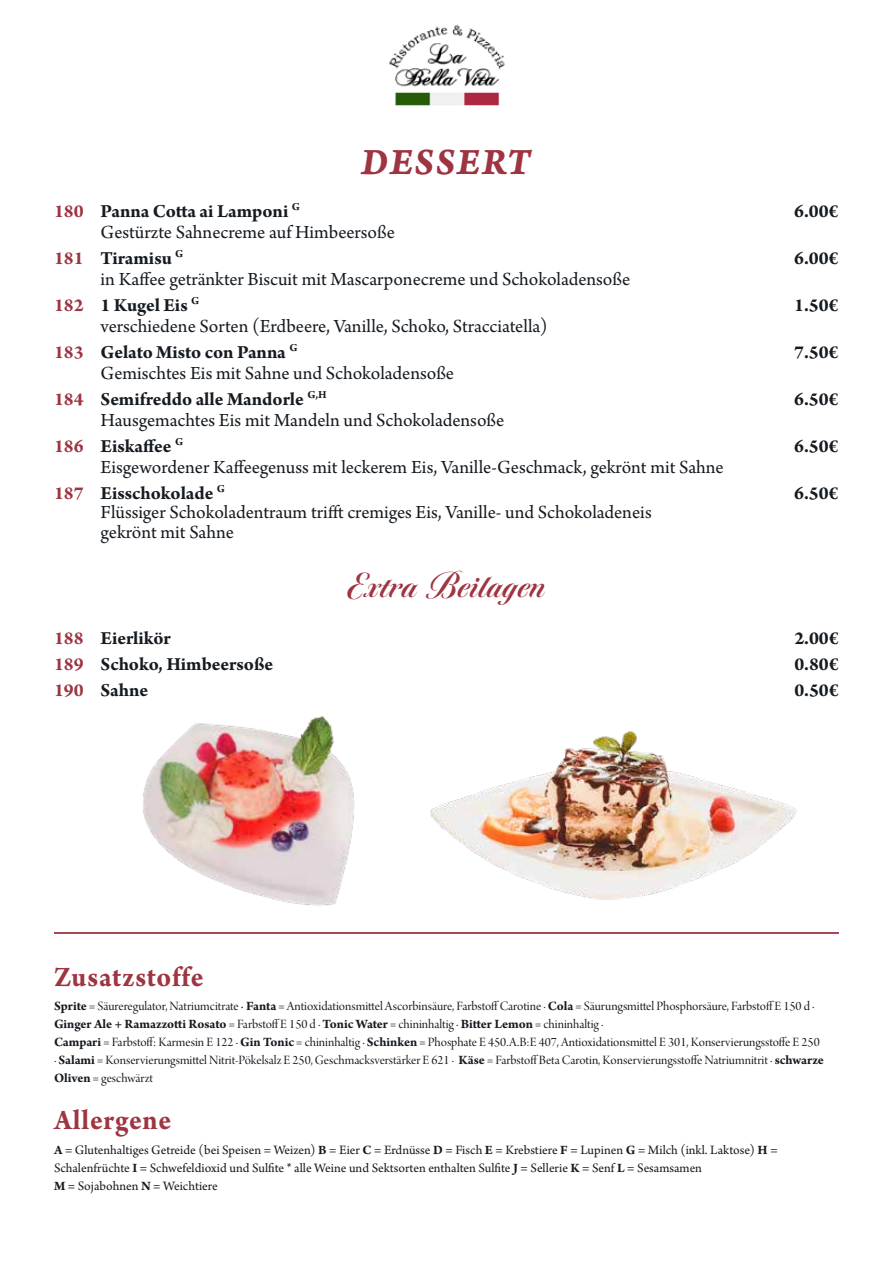
<style>
.page{position:relative;width:893px;height:1263px;background:#fff}
.page>*{position:absolute;margin:0;border:0;box-sizing:border-box;transform-origin:0 0}
.t1{font:39.3px "Arno Pro Bold Italic Caption";letter-spacing:.04em;color:#9e3442;scale:.95 1}
.t2{font:700 36.15px "Tangier";letter-spacing:.03em;color:#9f3542;scale:.95 1}
.t3{font:700 30px "Arno Pro";letter-spacing:.03em;color:#9f3542;scale:.95 1}
.t4{font:19.5px/21px "Arno Pro";letter-spacing:-.005em;color:#151b21}
.t5{font:700 19.5px "Arno Pro";color:#151b21}
.t6{font:13.5px/18px "Arno Pro Display";color:#151b21}
.t7{font:13.5px/18px "Arno Pro";color:#151b21}
.t8{font:700 13.5px "Arno Pro";letter-spacing:-.005em;color:#151b21}
.s1{font-weight:700;color:#9e3442}
.s2{font-weight:700}
.s3{color:#9e3442}
.s4{font-family:"Arno Pro";font-weight:700}
.s5{font-family:"Arno Pro"}
.s6{font-family:"Arno Pro Display";font-weight:400}
</style>
<div class="page">
<hr style="left:54px;top:932px;width:785px;height:2px;background:#9f3542">
<img style="left:430px;top:731px;width:367px;height:169px">
<img style="left:143px;top:716px;width:212px;height:190px">
<img style="left:388px;top:24px;width:117px;height:82px">
<h1 class="t1" style="left:361px;top:137px;width:180px">DESSERT</h1>
<p class="t4" style="left:101px;top:202px;width:296px;text-indent:-47px"><span class="s1">180</span> <span class="s2">Panna Cotta ai Lamponi</span> <sup>G<br></sup>Gestürzte Sahnecreme auf Himbeersoße</p>
<p class="t5" style="left:794px;top:200px;width:46px">6.00€</p>
<p class="t4" style="left:101px;top:249px;width:531px;text-indent:-47px"><span class="s1">181</span> <span class="s2">Tiramisu</span> <sup>G<br></sup>in Kaffee getränkter Biscuit mit Mascarponecreme und Schokoladensoße</p>
<p class="t5" style="left:794px;top:247px;width:46px">6.00€</p>
<p class="t4" style="left:101px;top:296px;width:449px;text-indent:-47px"><span class="s1">182</span> <span class="s2">1 Kugel Eis</span> <sup>G<br></sup>verschiedene Sorten (Erdbeere, Vanille, Schoko, Stracciatella)</p>
<p class="t5" style="left:794px;top:294px;width:46px">1.50€</p>
<p class="t4" style="left:101px;top:342px;width:355px;text-indent:-47px"><span class="s1">183</span> <span class="s2">Gelato Misto con Panna</span> <sup>G<br></sup>Gemischtes Eis mit Sahne und Schokoladensoße</p>
<p class="t5" style="left:794px;top:341px;width:46px">7.50€</p>
<p class="t4" style="left:101px;top:389px;width:405px;text-indent:-47px"><span class="s1">184</span> <span class="s2">Semifreddo alle Mandorle</span> <sup>G,H<br></sup>Hausgemachtes Eis mit Mandeln und Schokoladensoße</p>
<p class="t5" style="left:794px;top:388px;width:46px">6.50€</p>
<p class="t4" style="left:101px;top:436px;width:625px;text-indent:-47px"><span class="s1">186</span> <span class="s2">Eiskaffee</span> <sup>G<br></sup>Eisgewordener Kaffeegenuss mit leckerem Eis, Vanille-Geschmack, gekrönt mit Sahne</p>
<p class="t5" style="left:794px;top:435px;width:46px">6.50€</p>
<p class="t4" style="left:101px;top:484px;width:553px;line-height:19.5px;text-indent:-47px"><span class="s1">187</span> <span class="s2">Eisschokolade</span> <sup>G<br></sup>Flüssiger Schokoladentraum trifft cremiges Eis, Vanille- und Schokoladeneis gekrönt mit Sahne</p>
<p class="t5" style="left:794px;top:482px;width:46px">6.50€</p>
<h2 class="t2" style="left:347px;top:565px;width:210px">Extra Beilagen</h2>
<p class="t5" style="left:54px;top:627px;width:118px"><span class="s3">188</span> Eierlikör</p>
<p class="t5" style="left:794px;top:627px;width:46px">2.00€</p>
<p class="t5" style="left:54px;top:653px;width:221px"><span class="s3">189</span> Schoko, Himbeersoße</p>
<p class="t5" style="left:794px;top:653px;width:46px">0.80€</p>
<p class="t5" style="left:54px;top:679px;width:96px"><span class="s3">190</span> Sahne</p>
<p class="t5" style="left:794px;top:679px;width:46px">0.50€</p>
<h3 class="t3" style="left:54px;top:959px;width:159px">Zusatzstoffe</h3>
<p class="t6" style="left:54px;top:997px;width:762px"><span class="s4">Sprite</span> = Säureregulator, Natriumcitrate <span class="s5">·</span> <span class="s4">Fanta</span> = Antioxidationsmittel Ascorbinsäure, Farbstoff Carotine · <span class="s4">Cola</span> = Säurungsmittel Phosphorsäure, Farbstoff E 150 d ·</p>
<p class="t8" style="left:54px;top:1016px;width:551px">Ginger Ale + Ramazzotti Rosato <span class="s6">= Farbstoff E 150 d ·</span> Tonic Water <span class="s6">= chininhaltig ·</span> Bitter Lemon <span class="s6">= chininhaltig ·</span></p>
<p class="t6" style="left:54px;top:1033px;width:771px"><span class="s4">Campari</span> = Farbstoff: Karmesin E 122 · <span class="s4">Gin Tonic</span> = chininhaltig · <span class="s4">Schinken</span> = Phosphate E 450.A.B:E 407, Antioxidationsmittel E 301, Konservierungsstoffe E 250 · <span class="s4">Salami</span> = Konservierungsmittel Nitrit-Pökelsalz E 250, Geschmacksverstärker E 621 · <span class="s4">Käse</span> = Farbstoff Beta Carotin, Konservierungsstoffe Natriumnitrit · <span class="s4">schwarze<br>Oliven</span> = geschwärzt</p>
<h3 class="t3" style="left:54px;top:1103px;width:125px">Allergene</h3>
<p class="t7" style="left:54px;top:1142px;width:725px"><span class="s2">A</span> = Glutenhaltiges Getreide (bei Speisen = Weizen) <span class="s2">B</span> = Eier <span class="s2">C</span> = Erdnüsse <span class="s2">D</span> = Fisch <span class="s2">E</span> = Krebstiere <span class="s2">F</span> = Lupinen <span class="s2">G</span> = Milch (inkl. Laktose) <span class="s2">H</span> =<br>Schalenfrüchte <span class="s2">I</span> = Schwefeldioxid und Sulfite * alle Weine und Sektsorten enthalten Sulfite <span class="s2">J</span> = Sellerie <span class="s2">K</span> = Senf <span class="s2">L</span> = Sesamsamen<br><span class="s2">M</span> = Sojabohnen <span class="s2">N</span> = Weichtiere</p>
</div>
